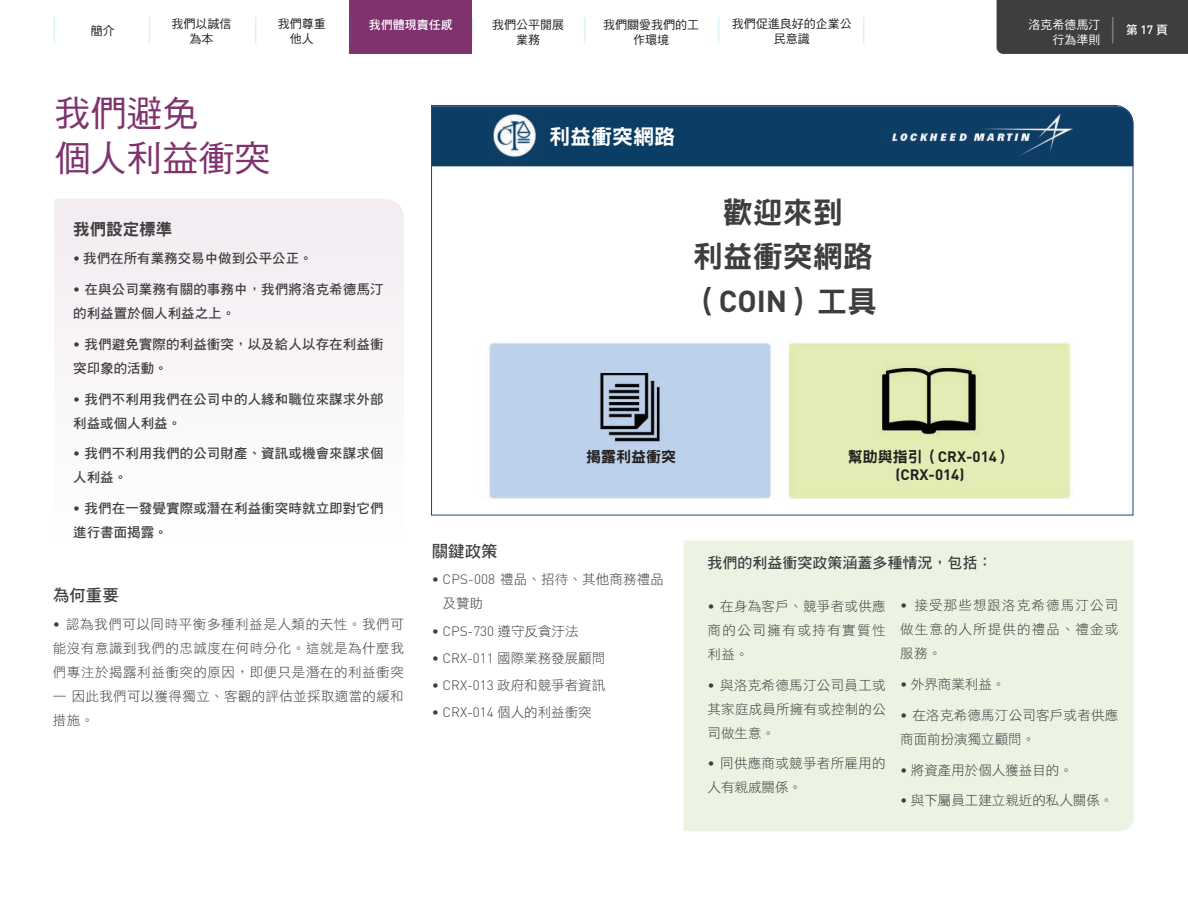
<style>
.page{position:relative;width:1188px;height:918px;background:#fff}
.page>*{position:absolute;margin:0;border:0;box-sizing:border-box;transform-origin:0 0}
.t1{font:36px/45px "DF Hei Std W5";color:#80326f}
.t2{font:300 30.6px "DIN Pro";color:#25a4dd;scale:.71 1}
.t3{font:300 30.6px "DIN Pro";color:#8f9194;scale:.71 1}
.t4{font:30px/44.4px "DF Hei Std W9";color:#3e3e3f;text-align:center}
.t5{font:21px "DF Hei Std W9";color:#fff}
.t6{font:16.5px "DF Hei Std W7";color:#3e3e3f}
.t7{font:16.5px "DF Hei Std W9";color:#3e3e3f}
.t8{font:15px "DF Hei Std W9";color:#231f20}
.t9{font:15px "DF Hei Std W7";color:#3e3e3f}
.t10{font:700 15px "DINOT";color:#231f20}
.t11{font:13.5px/24px "DF Hei Std W3";letter-spacing:.025em;color:#3e3e3f;text-align:justify}
.t12{font:13.5px/24px "DF Hei Std W7";letter-spacing:.005em;color:#3e3e3f}
.t13{font:300 13.5px "DIN Pro";color:#3e3e3f}
.t14{font:13.5px "DF Hei Std W3";color:#3e3e3f}
.t15{font:12px/15px "DF Hei Std W5";color:#231f20;text-align:center}
.t16{font:12px "DF Hei Std W7";color:#fff}
.t17{font:12px/15px "DF Hei Std W5";color:#fff;text-align:right}
.s1{font-family:"DINOT";font-weight:500}
.s2{font-family:"DIN Pro";font-weight:300}
.s3{font-family:"DINOT";font-weight:700}
.s4{font-family:"DF Hei Std W3";font-weight:400}
</style>
<div class="page">
<div style="left:349px;top:0;width:122px;height:54px;background:#80326f"></div>
<div style="left:997px;top:0;width:191px;height:54px;background:#3e3e3f"></div>
<div style="left:54px;top:199px;width:350px;height:162px;background:#f5f0f5"></div>
<div style="left:684px;top:540px;width:450px;height:291px;background:#ebf4e3"></div>
<svg style="left:431px;top:105px;width:703px;height:411px"></svg>
<h2 class="t2" style="left:51px;top:9px;width:11px">|</h2>
<h2 class="t2" style="left:146px;top:9px;width:11px">|</h2>
<h2 class="t2" style="left:253px;top:9px;width:11px">|</h2>
<h2 class="t2" style="left:470px;top:9px;width:11px">|</h2>
<h2 class="t2" style="left:581px;top:9px;width:11px">|</h2>
<h2 class="t2" style="left:715px;top:9px;width:11px">|</h2>
<h2 class="t2" style="left:861px;top:9px;width:11px">|</h2>
<p class="t17" style="left:1028px;top:17px;width:73px">洛克希德馬汀行為準則</p>
<h2 class="t3" style="left:1110px;top:10px;width:11px">|</h2>
<p class="t15" style="left:278px;top:16px;width:49px">我們尊重他人</p>
<p class="t16" style="left:369px;top:18px;width:85px">我們體現責任感</p>
<p class="t15" style="left:732px;top:16px;width:121px">我們促進良好的企業公民意識</p>
<p class="t15" style="left:172px;top:16px;width:61px">我們以誠信</p>
<p class="t15" style="left:91px;top:23px;width:25px">簡介</p>
<p class="t15" style="left:492px;top:17px;width:73px">我們公平開展業務</p>
<p class="t15" style="left:603px;top:17px;width:97px">我們關愛我們的工作環境</p>
<p class="t15" style="left:190px;top:31px;width:25px">為本</p>
<p class="t16" style="left:1126px;top:23px;width:44px">第 <span class="s1">17</span> 頁</p>
<h1 class="t1" style="left:54px;top:90px;width:217px">我們避免<br>個人利益衝突</h1>
<p class="t7" style="left:73px;top:220px;width:101px">我們設定標準</p>
<p class="t12" style="left:73px;top:246px;width:241px"><span class="s1">•</span> 我們在所有業務交易中做到公平公正。</p>
<p class="t12" style="left:73px;top:277px;width:312px"><span class="s1">•</span> 在與公司業務有關的事務中，我們將洛克希德馬汀的利益置於個人利益之上。</p>
<p class="t12" style="left:73px;top:332px;width:312px"><span class="s1">•</span> 我們避免實際的利益衝突，以及給人以存在利益衝突印象的活動。</p>
<p class="t12" style="left:73px;top:387px;width:312px"><span class="s1">•</span> 我們不利用我們在公司中的人緣和職位來謀求外部利益或個人利益。</p>
<p class="t12" style="left:73px;top:441px;width:312px"><span class="s1">•</span> 我們不利用我們的公司財產、資訊或機會來謀求個人利益。</p>
<p class="t12" style="left:73px;top:496px;width:312px"><span class="s1">•</span> 我們在一發覺實際或潛在利益衝突時就立即對它們進行書面揭露。</p>
<p class="t6" style="left:53px;top:586px;width:67px">為何重要</p>
<p class="t11" style="left:53px;top:612px;width:352px"><span class="s2">•</span> 認為我們可以同時平衡多種利益是人類的天性。我們可能沒有意識到我們的忠誠度在何時分化。這就是為什麼我們專注於揭露利益衝突的原因，即便只是潛在的利益衝突</p>
<p class="t11" style="left:53px;top:684px;width:352px">— 因此我們可以獲得獨立、客觀的評估並採取適當的緩和措施。</p>
<h3 class="t5" style="left:549px;top:125px;width:127px">利益衝突網路</h3>
<h3 class="t4" style="left:689px;top:189px;width:190px">歡迎來到<br>利益衝突網路（<span class="s3">COIN</span>）工具</h3>
<p class="t8" style="left:586px;top:449px;width:91px">揭露利益衝突</p>
<p class="t8" style="left:848px;top:449px;width:165px">幫助與指引（<span class="s3">CRX-014</span>）</p>
<p class="t10" style="left:895px;top:465px;width:71px">(CRX-014)</p>
<p class="t6" style="left:432px;top:542px;width:67px">關鍵政策</p>
<p class="t11" style="left:443px;top:567px;width:223px;text-indent:-11px"><span class="s2">• CPS-008</span> 禮品、招待、其他商務禮品及贊助</p>
<p class="t13" style="left:432px;top:622px;width:148px">• CPS-730 <span class="s4">遵守反貪汙法</span></p>
<p class="t13" style="left:432px;top:649px;width:175px">• CRX-011 <span class="s4">國際業務發展顧問</span></p>
<p class="t13" style="left:432px;top:676px;width:175px">• CRX-013 <span class="s4">政府和競爭者資訊</span></p>
<p class="t13" style="left:432px;top:703px;width:162px">• CRX-014 <span class="s4">個人的利益衝突</span></p>
<p class="t9" style="left:708px;top:555px;width:286px">我們的利益衝突政策涵蓋多種情況，包括：</p>
<p class="t11" style="left:708px;top:594px;width:180px"><span class="s2">•</span> 在身為客戶、競爭者或供應商的公司擁有或持有實質性利益。</p>
<p class="t11" style="left:708px;top:672px;width:180px"><span class="s2">•</span> 與洛克希德馬汀公司員工或其家庭成員所擁有或控制的公司做生意。</p>
<p class="t11" style="left:708px;top:751px;width:180px"><span class="s2">•</span> 同供應商或競爭者所雇用的人有親戚關係。</p>
<p class="t11" style="left:900px;top:593px;width:220px"><span class="s2">•</span> 接受那些想跟洛克希德馬汀公司做生意的人所提供的禮品、禮金或服務。</p>
<p class="t11" style="left:900px;top:672px;width:107px"><span class="s2">•</span> 外界商業利益。</p>
<p class="t11" style="left:900px;top:703px;width:220px"><span class="s2">•</span> 在洛克希德馬汀公司客戶或者供應商面前扮演獨立顧問。</p>
<p class="t14" style="left:900px;top:762px;width:174px"><span class="s2">•</span> 將資產用於個人獲益目的。</p>
<p class="t14" style="left:900px;top:793px;width:215px"><span class="s2">•</span> 與下屬員工建立親近的私人關係。</p>
</div>
